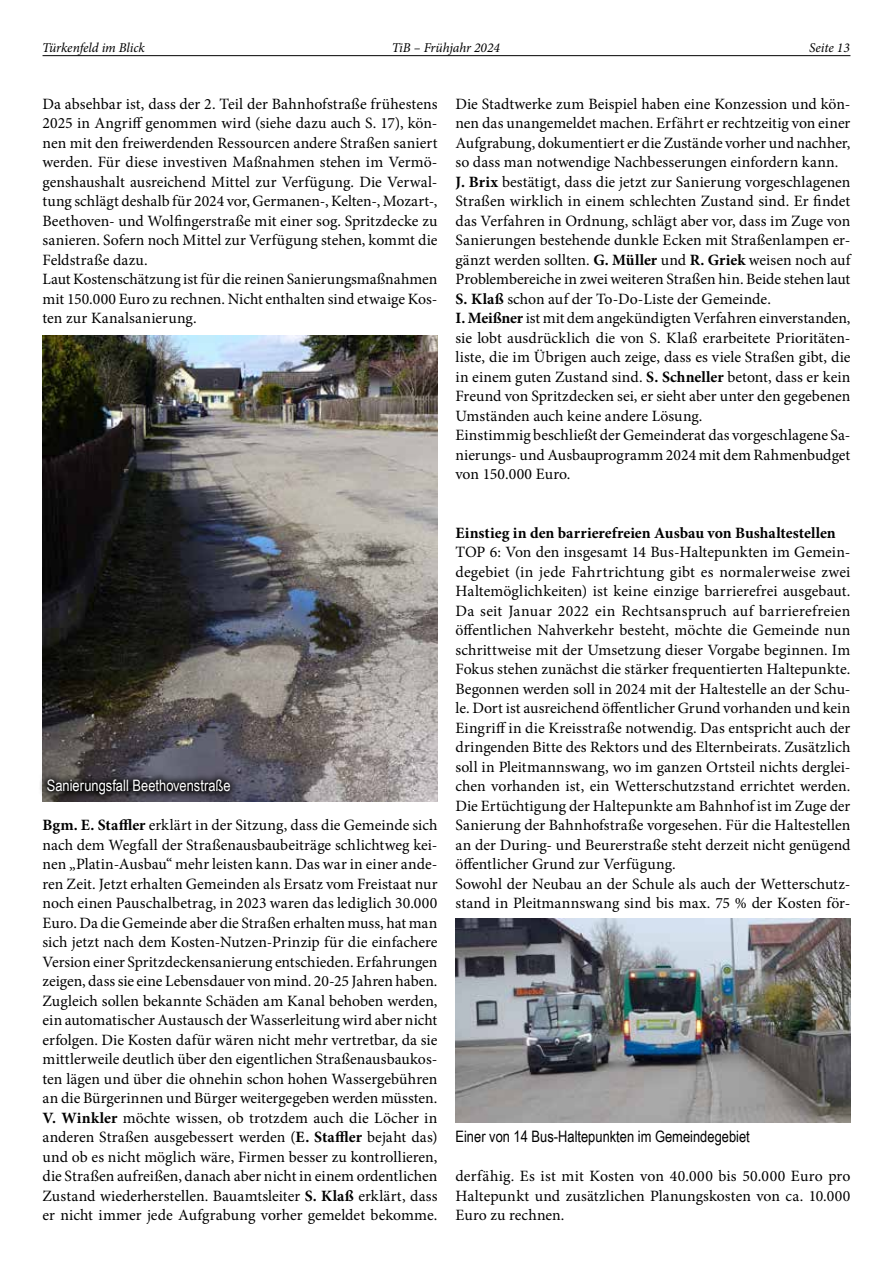
<style>
.page{position:relative;width:893px;height:1263px;background:#fff}
.page>*{position:absolute;margin:0;border:0;box-sizing:border-box;transform-origin:0 0}
.t1{font:15.75px/19.5px "Minion Pro";color:#000}
.t2{font:700 15.75px "Minion Pro";color:#000}
.t3{font:15.75px "Arial Narrow";color:#000}
.t4{font:15.75px "Arial Narrow";color:#fff}
.t5{font:italic 13.5px "Minion Pro";letter-spacing:-.01em;color:#000}
.s1{font-weight:700}
</style>
<div class="page">
<hr style="left:43px;top:55px;width:807px;height:1px;background:#000">
<img style="left:43px;top:336px;width:394px;height:465px">
<img style="left:455px;top:918px;width:395px;height:205px">
<svg style="left:40px;top:771px;width:199px;height:31px;background:#39373d"></svg>
<p class="t5" style="left:42px;top:39px;width:104px">Türkenfeld im Blick</p>
<p class="t5" style="left:392px;top:39px;width:110px">TiB – Frühjahr 2024</p>
<p class="t5" style="left:809px;top:39px;width:42px">Seite 13</p>
<p class="t1" style="left:43px;top:94px;width:397px">Da absehbar ist, dass der 2. Teil der Bahnhofstraße frühestens 2025 in Angriff genommen wird (siehe dazu auch S. 17), kön&shy;nen mit den freiwerdenden Ressourcen andere Straßen saniert werden. Für diese investiven Maßnahmen stehen im Vermö&shy;genshaushalt ausreichend Mittel zur Verfügung. Die Verwal&shy;tung schlägt deshalb für 2024 vor, Germanen-, Kelten-, Mozart-, Beethoven- und Wolfingerstraße mit einer sog. Spritzdecke zu sanieren. Sofern noch Mittel zur Verfügung stehen, kommt die Feldstraße dazu.<br>Laut Kostenschätzung ist für die reinen Sanierungsmaßnahmen mit 150.000 Euro zu rechnen. Nicht enthalten sind etwaige Kos&shy;ten zur Kanalsanierung.</p>
<p class="t1" style="left:455px;top:94px;width:396px">Die Stadtwerke zum Beispiel haben eine Konzession und kön&shy;nen das unangemeldet machen. Erfährt er rechtzeitig von einer Aufgrabung, dokumentiert er die Zustände vorher und nachher, so dass man notwendige Nachbesserungen einfordern kann.<br><span class="s1">J. Brix</span> bestätigt, dass die jetzt zur Sanierung vorgeschlagenen Straßen wirklich in einem schlechten Zustand sind. Er findet das Verfahren in Ordnung, schlägt aber vor, dass im Zuge von Sanierungen bestehende dunkle Ecken mit Straßenlampen er&shy;gänzt werden sollten. <span class="s1">G. Müller</span> und <span class="s1">R. Griek</span> weisen noch auf Problembereiche in zwei weiteren Straßen hin. Beide stehen laut <span class="s1">S. Klaß</span> schon auf der To-Do-Liste der Gemeinde.<br><span class="s1">I. Meißner</span> ist mit dem angekündigten Verfahren einverstanden, sie lobt ausdrücklich die von S. Klaß erarbeitete Prioritäten&shy;liste, die im Übrigen auch zeige, dass es viele Straßen gibt, die in einem guten Zustand sind. <span class="s1">S. Schneller</span> betont, dass er kein Freund von Spritzdecken sei, er sieht aber unter den gegebenen Umständen auch keine andere Lösung.<br>Einstimmig beschließt der Gemeinderat das vorgeschlagene Sa&shy;nierungs- und Ausbauprogramm 2024 mit dem Rahmenbudget von 150.000 Euro.</p>
<p class="t4" style="left:47px;top:774px;width:185px">Sanierungsfall Beethovenstraße</p>
<p class="t1" style="left:43px;top:815px;width:397px;text-align:justify"><span class="s1">Bgm. E. Staffler</span> erklärt in der Sitzung, dass die Gemeinde sich nach dem Wegfall der Straßenausbaubeiträge schlichtweg kei&shy;nen „Platin-Ausbau“ mehr leisten kann. Das war in einer ande&shy;ren Zeit. Jetzt erhalten Gemeinden als Ersatz vom Freistaat nur noch einen Pauschalbetrag, in 2023 waren das lediglich 30.000<br>Euro. Da die Gemeinde aber die Straßen erhalten muss, hat man sich jetzt nach dem Kosten-Nutzen-Prinzip für die einfachere Version einer Spritzdeckensanierung entschieden. Erfahrungen zeigen, dass sie eine Lebensdauer von mind. 20-25 Jahren haben.<br>Zugleich sollen bekannte Schäden am Kanal behoben werden, ein automatischer Austausch der Wasserleitung wird aber nicht erfolgen. Die Kosten dafür wären nicht mehr vertretbar, da sie mittlerweile deutlich über den eigentlichen Straßenausbaukos&shy;ten lägen und über die ohnehin schon hohen Wassergebühren an die Bürgerinnen und Bürger weitergegeben werden müssten.<br><span class="s1">V. Winkler</span> möchte wissen, ob trotzdem auch die Löcher in anderen Straßen ausgebessert werden (<span class="s1">E. Staffler</span> bejaht das) und ob es nicht möglich wäre, Firmen besser zu kontrollieren, die Straßen aufreißen, danach aber nicht in einem ordentlichen Zustand wiederherstellen. Bauamtsleiter <span class="s1">S. Klaß</span> erklärt, dass er nicht immer jede Aufgrabung vorher gemeldet bekomme.</p>
<p class="t2" style="left:455px;top:521px;width:382px">Einstieg in den barrierefreien Ausbau von Bushaltestellen</p>
<p class="t1" style="left:455px;top:542px;width:396px">TOP 6: Von den insgesamt 14 Bus-Haltepunkten im Gemein&shy;degebiet (in jede Fahrtrichtung gibt es normalerweise zwei Haltemöglichkeiten) ist keine einzige barrierefrei ausgebaut.<br>Da seit Januar 2022 ein Rechtsanspruch auf barrierefreien öffentlichen Nahverkehr besteht, möchte die Gemeinde nun schrittweise mit der Umsetzung dieser Vorgabe beginnen. Im Fokus stehen zunächst die stärker frequentierten Haltepunkte.<br>Begonnen werden soll in 2024 mit der Haltestelle an der Schu&shy;le. Dort ist ausreichend öffentlicher Grund vorhanden und kein Eingriff in die Kreisstraße notwendig. Das entspricht auch der dringenden Bitte des Rektors und des Elternbeirats. Zusätzlich soll in Pleitmannswang, wo im ganzen Ortsteil nichts derglei&shy;chen vorhanden ist, ein Wetterschutzstand errichtet werden.<br>Die Ertüchtigung der Haltepunkte am Bahnhof ist im Zuge der Sanierung der Bahnhofstraße vorgesehen. Für die Haltestellen an der During- und Beurerstraße steht derzeit nicht genügend öffentlicher Grund zur Verfügung.<br>Sowohl der Neubau an der Schule als auch der Wetterschutz&shy;stand in Pleitmannswang sind bis max. 75 % der Kosten för-</p>
<p class="t3" style="left:455px;top:1125px;width:296px">Einer von 14 Bus-Haltepunkten im Gemeindegebiet</p>
<p class="t1" style="left:455px;top:1166px;width:396px;text-align:justify">derfähig. Es ist mit Kosten von 40.000 bis 50.000 Euro pro Haltepunkt und zusätzlichen Planungskosten von ca. 10.000<br>Euro zu rechnen.</p>
</div>
